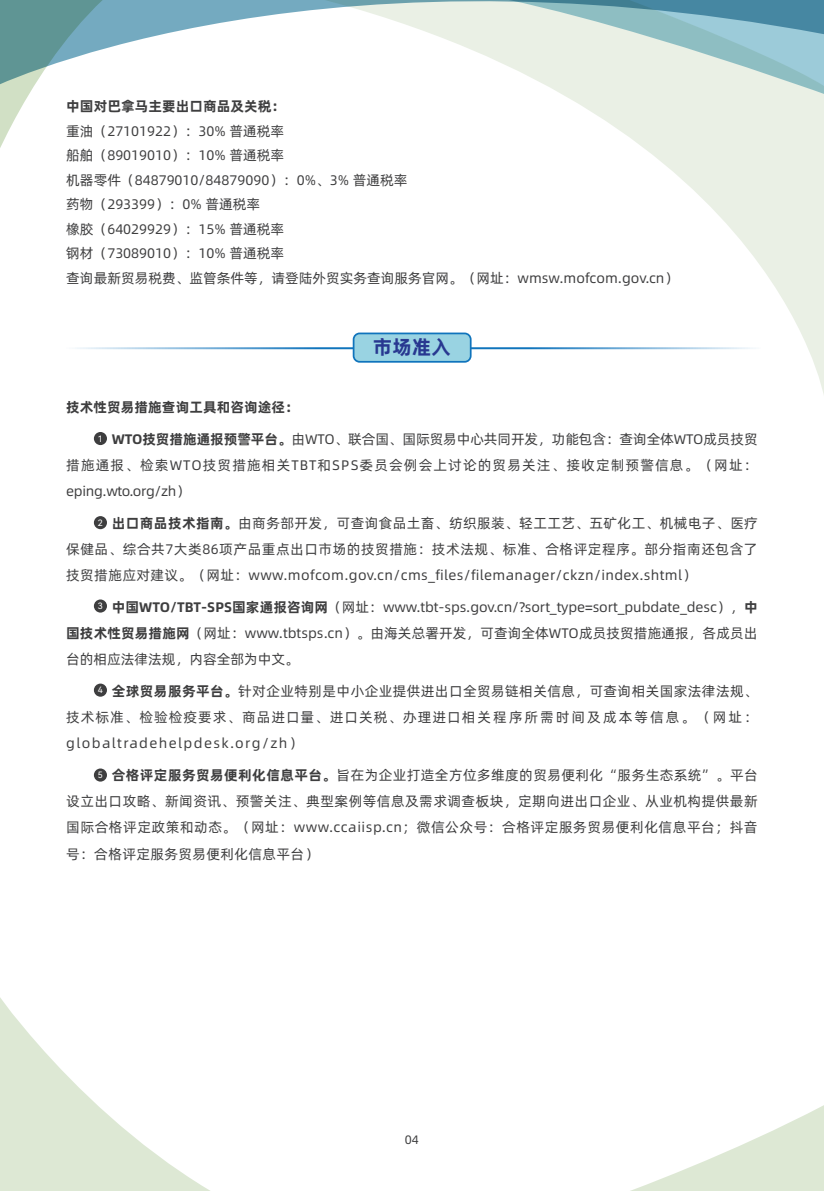
<style>
.page{position:relative;width:824px;height:1191px;background:#fff}
.page>*{position:absolute;margin:0;border:0;box-sizing:border-box;transform-origin:0 0}
.t1{font:700 19.78px "Alibaba Pu Hui Ti";color:#283890}
.t2{font:13.83px/26.2px "Alibaba Pu Hui Ti";letter-spacing:.005em;color:#3e3e3f;text-align:justify}
.t3{font:700 13.83px "Alibaba Pu Hui Ti";color:#3e3e3f}
.t4{font:12.25px "Alibaba Pu Hui Ti";color:#3e3e3f}
.t5{font:8.75px "Harmony OS Sans SC";color:#fff}
.s1{font-weight:700}
</style>
<div class="page">
<svg style="left:0;top:997px;width:210px;height:194px"></svg>
<svg style="left:630px;top:1106px;width:193px;height:85px"></svg>
<svg style="left:263px;top:94px;width:560px;height:297px"></svg>
<svg style="left:557px;top:91px;width:266px;height:3px"></svg>
<svg style="left:0;top:91px;width:31px;height:57px"></svg>
<svg style="left:0;top:0;width:823px;height:91px"></svg>
<hr style="left:63px;top:347px;width:697px;height:2px;background:#fff">
<div style="left:353px;top:333px;width:117px;height:29px;background:#99d3e2;border-radius:6px"></div>
<div style="left:352px;top:332px;width:119px;height:31px;border:2px solid #1074bc;border-radius:6px"></div>
<div style="left:94px;top:432px;width:13px;height:13px;background:#3e3e3f;border-radius:50%"></div>
<div style="left:94px;top:516px;width:13px;height:13px;background:#3e3e3f;border-radius:50%"></div>
<div style="left:94px;top:599px;width:13px;height:13px;background:#3e3e3f;border-radius:50%"></div>
<div style="left:94px;top:683px;width:13px;height:13px;background:#3e3e3f;border-radius:50%"></div>
<div style="left:94px;top:768px;width:13px;height:13px;background:#3e3e3f;border-radius:50%"></div>
<p class="t3" style="left:66px;top:95px;width:220px">中国对巴拿马主要出口商品及关税：</p>
<p class="t2" style="left:66px;top:118px;width:613px;line-height:24.5px;text-align:left">重油（27101922）：30% 普通税率<br>船舶（89019010）：10% 普通税率<br>机器零件（84879010/84879090）：0%、3% 普通税率<br>药物（293399）：0% 普通税率<br>橡胶（64029929）：15% 普通税率<br>钢材（73089010）：10% 普通税率<br>查询最新贸易税费、监管条件等，请登陆外贸实务查询服务官网。（网址：wmsw.mofcom.gov.cn）</p>
<h1 class="t1" style="left:373px;top:331px;width:80px">市场准入</h1>
<p class="t3" style="left:66px;top:396px;width:234px">技术性贸易措施查询工具和咨询途径：</p>
<p class="t2" style="left:66px;top:425px;width:693px;text-indent:46px"><span class="s1">WTO技贸措施通报预警平台。</span>由WTO、联合国、国际贸易中心共同开发，功能包含：查询全体WTO成员技贸措施通报、检索WTO技贸措施相关TBT和SPS委员会例会上讨论的贸易关注、接收定制预警信息。（网址：eping.wto.org/zh）</p>
<p class="t2" style="left:66px;top:509px;width:693px;text-indent:46px"><span class="s1">出口商品技术指南。</span>由商务部开发，可查询食品土畜、纺织服装、轻工工艺、五矿化工、机械电子、医疗保健品、综合共7大类86项产品重点出口市场的技贸措施：技术法规、标准、合格评定程序。部分指南还包含了技贸措施应对建议。（网址：www.mofcom.gov.cn/cms_files/filemanager/ckzn/index.shtml）</p>
<p class="t2" style="left:66px;top:593px;width:693px;text-indent:46px"><span class="s1">中国WTO/TBT-SPS国家通报咨询网</span>（网址：www.tbt-sps.gov.cn/?sort_type=sort_pubdate_desc），<span class="s1">中国技术性贸易措施网</span>（网址：www.tbtsps.cn）。由海关总署开发，可查询全体WTO成员技贸措施通报，各成员出台的相应法律法规，内容全部为中文。</p>
<p class="t2" style="left:66px;top:677px;width:693px;text-indent:46px"><span class="s1">全球贸易服务平台。</span>针对企业特别是中小企业提供进出口全贸易链相关信息，可查询相关国家法律法规、技术标准、检验检疫要求、商品进口量、进口关税、办理进口相关程序所需时间及成本等信息。（网址：globaltradehelpdesk.org/zh）</p>
<p class="t2" style="left:66px;top:761px;width:693px;text-indent:46px"><span class="s1">合格评定服务贸易便利化信息平台。</span>旨在为企业打造全方位多维度的贸易便利化“服务生态系统”。平台设立出口攻略、新闻资讯、预警关注、典型案例等信息及需求调查板块，定期向进出口企业、从业机构提供最新国际合格评定政策和动态。（网址：www.ccaiisp.cn；微信公众号：合格评定服务贸易便利化信息平台；抖音号：合格评定服务贸易便利化信息平台）</p>
<p class="t5" style="left:98px;top:432px;width:6px">1</p>
<p class="t5" style="left:98px;top:516px;width:6px">2</p>
<p class="t5" style="left:98px;top:600px;width:6px">3</p>
<p class="t5" style="left:98px;top:684px;width:6px">4</p>
<p class="t5" style="left:98px;top:769px;width:6px">5</p>
<p class="t4" style="left:405px;top:1130px;width:16px">04</p>
</div>
